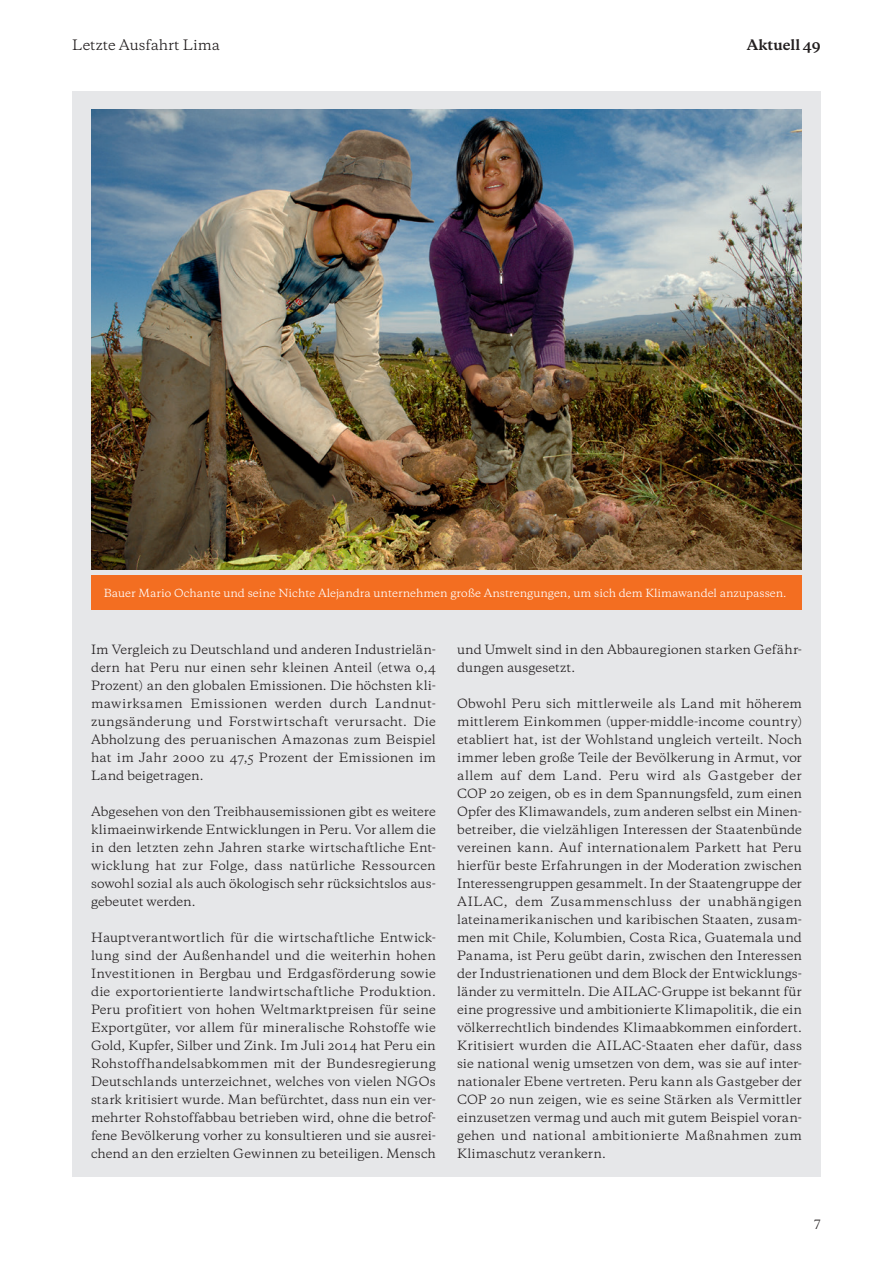
<style>
.page{position:relative;width:893px;height:1263px;background:#fff}
.page>*{position:absolute;margin:0;border:0;box-sizing:border-box;transform-origin:0 0}
.t1{font:13.5px "Galaxie Copernicus";color:#231f20}
.t2{font:700 13.5px "Galaxie Copernicus";color:#231f20}
.t3{font:12px/18px "Galaxie Copernicus";letter-spacing:.005em;color:#231f20;text-align:justify}
.t4{font:10.5px "Galaxie Copernicus";color:#fff}
</style>
<div class="page">
<div style="left:72px;top:91px;width:749px;height:1086px;background:#e6e7e9"></div>
<img style="left:91px;top:110px;width:711px;height:459px">
<div style="left:91px;top:575px;width:711px;height:34px;background:#f36e21"></div>
<p class="t1" style="left:72px;top:36px;width:149px">Letzte Ausfahrt Lima</p>
<p class="t2" style="left:747px;top:36px;width:75px">Aktuell 49</p>
<p class="t4" style="left:104px;top:586px;width:684px">Bauer Mario Ochante und seine Nichte Alejandra unternehmen große Anstrengungen, um sich dem Klimawandel anzupassen.</p>
<p class="t3" style="left:91px;top:640px;width:346px">Im Vergleich zu Deutschland und anderen Industrielän&shy;dern hat Peru nur einen sehr kleinen Anteil (etwa 0,4<br>Prozent) an den globalen Emissionen. Die höchsten kli&shy;mawirksamen Emissionen werden durch Landnut&shy;zungsänderung und Forstwirtschaft verursacht. Die Abholzung des peruanischen Amazonas zum Beispiel hat im Jahr 2000 zu 47,5 Prozent der Emissionen im Land beigetragen.</p>
<p class="t3" style="left:91px;top:802px;width:346px">Abgesehen von den Treibhausemissionen gibt es weitere klimaeinwirkende Entwicklungen in Peru. Vor allem die in den letzten zehn Jahren starke wirtschaftliche Ent&shy;wicklung hat zur Folge, dass natürliche Ressourcen sowohl sozial als auch ökologisch sehr rücksichtslos aus&shy;gebeutet werden.</p>
<p class="t3" style="left:91px;top:928px;width:346px">Hauptverantwortlich für die wirtschaftliche Entwick&shy;lung sind der Außenhandel und die weiterhin hohen Investitionen in Bergbau und Erdgasförderung sowie die exportorientierte landwirtschaftliche Produktion.<br>Peru profitiert von hohen Weltmarktpreisen für seine Exportgüter, vor allem für mineralische Rohstoffe wie Gold, Kupfer, Silber und Zink. Im Juli 2014 hat Peru ein Rohstoffhandelsabkommen mit der Bundesregierung Deutschlands unterzeichnet, welches von vielen NGOs stark kritisiert wurde. Man befürchtet, dass nun ein ver&shy;mehrter Rohstoffabbau betrieben wird, ohne die betrof&shy;fene Bevölkerung vorher zu konsultieren und sie ausrei&shy;chend an den erzielten Gewinnen zu beteiligen. Mensch</p>
<p class="t3" style="left:457px;top:640px;width:346px">und Umwelt sind in den Abbauregionen starken Gefähr&shy;dungen ausgesetzt.</p>
<p class="t3" style="left:457px;top:694px;width:346px">Obwohl Peru sich mittlerweile als Land mit höherem mittlerem Einkommen (upper-middle-income country) etabliert hat, ist der Wohlstand ungleich verteilt. Noch immer leben große Teile der Bevölkerung in Armut, vor allem auf dem Land. Peru wird als Gastgeber der COP 20 zeigen, ob es in dem Spannungsfeld, zum einen Opfer des Klimawandels, zum anderen selbst ein Minen&shy;betreiber, die vielzähligen Interessen der Staatenbünde vereinen kann. Auf internationalem Parkett hat Peru hierfür beste Erfahrungen in der Moderation zwischen Interessengruppen gesammelt. In der Staatengruppe der AILAC, dem Zusammenschluss der unabhängigen lateinamerikanischen und karibischen Staaten, zusam&shy;men mit Chile, Kolumbien, Costa Rica, Guatemala und Panama, ist Peru geübt darin, zwischen den Interessen der Industrienationen und dem Block der Entwicklungs&shy;länder zu vermitteln. Die AILAC-Gruppe ist bekannt für eine progressive und ambitionierte Klimapolitik, die ein völkerrechtlich bindendes Klimaabkommen einfordert.<br>Kritisiert wurden die AILAC-Staaten eher dafür, dass sie national wenig umsetzen von dem, was sie auf inter&shy;nationaler Ebene vertreten. Peru kann als Gastgeber der COP 20 nun zeigen, wie es seine Stärken als Vermittler einzusetzen vermag und auch mit gutem Beispiel voran&shy;gehen und national ambitionierte Maßnahmen zum Klimaschutz verankern.</p>
<p class="t3" style="left:814px;top:1215px;width:8px">7</p>
</div>
